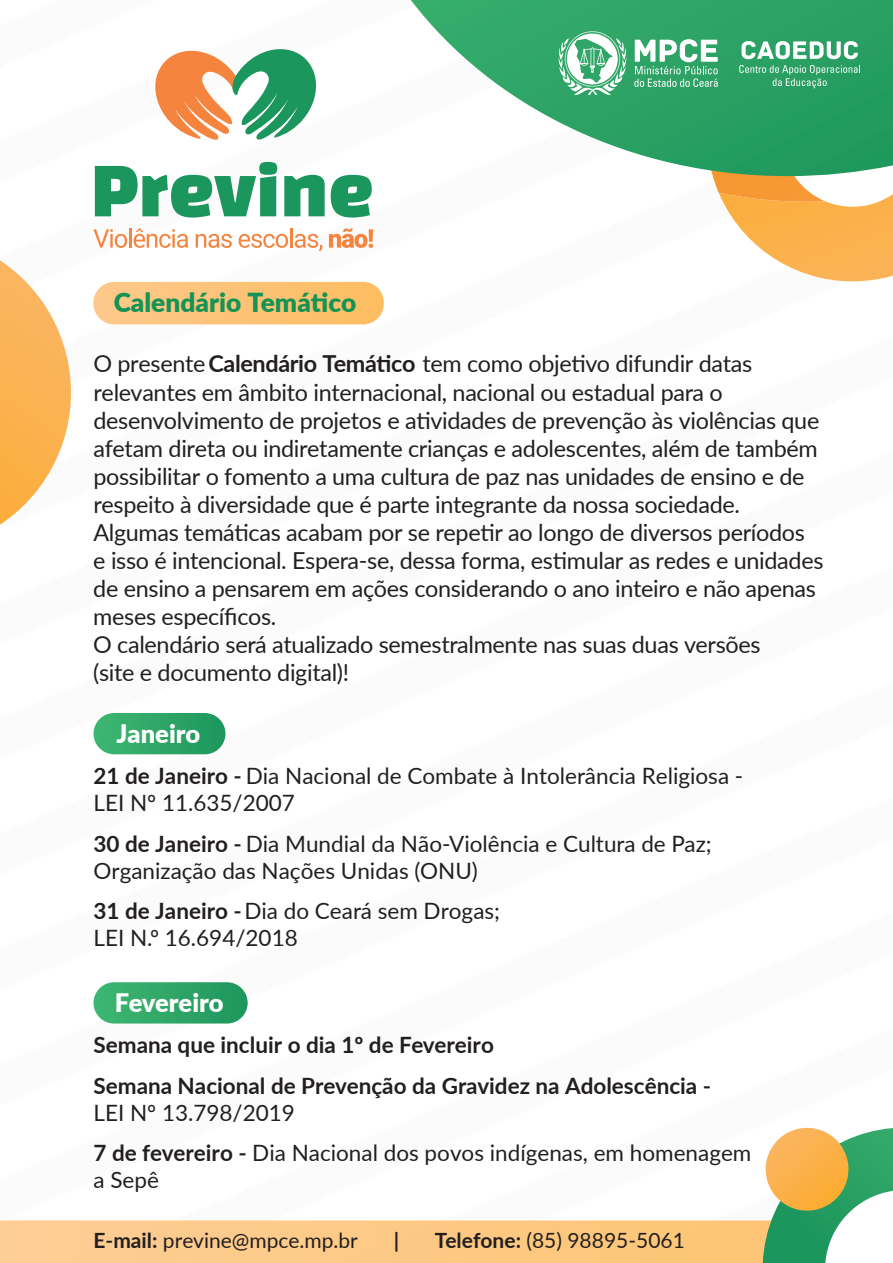
<style>
.page{position:relative;width:893px;height:1263px;background:#fff}
.page>*{position:absolute;margin:0;border:0;box-sizing:border-box;transform-origin:0 0}
.t1{font:900 26.25px "Lato";color:#149354}
.t2{font:900 25.5px "Lato";color:#fff}
.t3{font:23.4px/28px "Lato";letter-spacing:-.015em;color:#231f20}
.t4{font:22.5px/27px "Lato";color:#231f20}
.t5{font:700 22.5px/40.5px "Lato";color:#231f20}
.t6{font:21px "Lato";color:#231f20}
.t7{font:700 21px "Lato";color:#231f20}
.s1{font-weight:700}
</style>
<div class="page">
<img style="left:94px;top:161px;width:799px;height:967px">
<svg style="left:411px;top:0;width:223px;height:176px"></svg>
<svg style="left:0;top:260px;width:71px;height:265px"></svg>
<svg style="left:763px;top:1128px;width:130px;height:135px"></svg>
<svg style="left:766px;top:1128px;width:82px;height:82px;background:#fab049"></svg>
<svg style="left:95px;top:162px;width:182px;height:56px"></svg>
<svg style="left:284px;top:175px;width:41px;height:41px;background:#45a97a"></svg>
<svg style="left:331px;top:175px;width:41px;height:43px"></svg>
<svg style="left:93px;top:229px;width:34px;height:19px"></svg>
<hr style="left:129px;top:228px;width:2px;height:20px;background:#f5843f">
<svg style="left:134px;top:228px;width:54px;height:20px"></svg>
<svg style="left:196px;top:234px;width:36px;height:14px"></svg>
<svg style="left:239px;top:234px;width:49px;height:14px"></svg>
<hr style="left:290px;top:228px;width:2px;height:20px;background:#f5843f">
<svg style="left:295px;top:234px;width:27px;height:17px"></svg>
<svg style="left:329px;top:228px;width:44px;height:20px"></svg>
<svg style="left:155px;top:49px;width:161px;height:91px"></svg>
<img style="left:93px;top:282px;width:291px;height:42px">
<div style="left:93px;top:713px;width:132px;height:41px;background:linear-gradient(to right,#40b873,#1e965c);border-radius:21px"></div>
<div style="left:93px;top:982px;width:155px;height:41px;background:linear-gradient(to right,#40b773,#1f965d);border-radius:21px"></div>
<svg style="left:558px;top:31px;width:68px;height:64px"></svg>
<svg style="left:634px;top:0;width:259px;height:202px;background:#55ae7a"></svg>
<p class="t1" style="left:114px;top:283px;width:244px">Calendário Temático</p>
<p class="t3" style="left:93px;top:349px;width:732px">O presente<span class="s1">Calendário Temático</span> tem como objetivo difundir datas relevantes em âmbito internacional, nacional ou estadual para o desenvolvimento de projetos e atividades de prevenção às violências que afetam direta ou indiretamente crianças e adolescentes, além de também possibilitar o fomento a uma cultura de paz nas unidades de ensino e de respeito à diversidade que é parte integrante da nossa sociedade.<br>Algumas temáticas acabam por se repetir ao longo de diversos períodos<br>e isso é intencional. Espera-se, dessa forma, estimular as redes e unidades de ensino a pensarem em ações considerando o ano inteiro e não apenas meses específicos.<br>O calendário será atualizado semestralmente nas suas duas versões<br>(site e documento digital)!</p>
<p class="t2" style="left:116px;top:714px;width:85px">Janeiro</p>
<p class="t4" style="left:93px;top:761px;width:651px"><span class="s1">21 de Janeiro -</span> Dia Nacional de Combate à Intolerância Religiosa -<br>LEI Nº 11.635/2007</p>
<p class="t4" style="left:93px;top:829px;width:620px"><span class="s1">30 de Janeiro -</span> Dia Mundial da Não-Violência e Cultura de Paz;<br>Organização das Nações Unidas (ONU)</p>
<p class="t4" style="left:93px;top:896px;width:408px"><span class="s1">31 de Janeiro -</span> Dia do Ceará sem Drogas;<br>LEI N.º 16.694/2018</p>
<p class="t2" style="left:115px;top:983px;width:110px">Fevereiro</p>
<p class="t5" style="left:93px;top:1024px;width:619px">Semana que incluir o dia 1º de Fevereiro<br>Semana Nacional de Prevenção da Gravidez na Adolescência -</p>
<p class="t4" style="left:94px;top:1091px;width:659px;line-height:40.5px">LEI Nº 13.798/2019<br><span class="s1">7 de fevereiro -</span> Dia Nacional dos povos indígenas, em homenagem</p>
<p class="t4" style="left:94px;top:1165px;width:67px">a Sepê</p>
<p class="t6" style="left:93px;top:1225px;width:266px"><span class="s1">E-mail:</span> previne@mpce.mp.br</p>
<p class="t7" style="left:394px;top:1225px;width:7px">|</p>
<p class="t6" style="left:435px;top:1225px;width:251px"><span class="s1">Telefone:</span> (85) 98895-5061</p>
</div>
